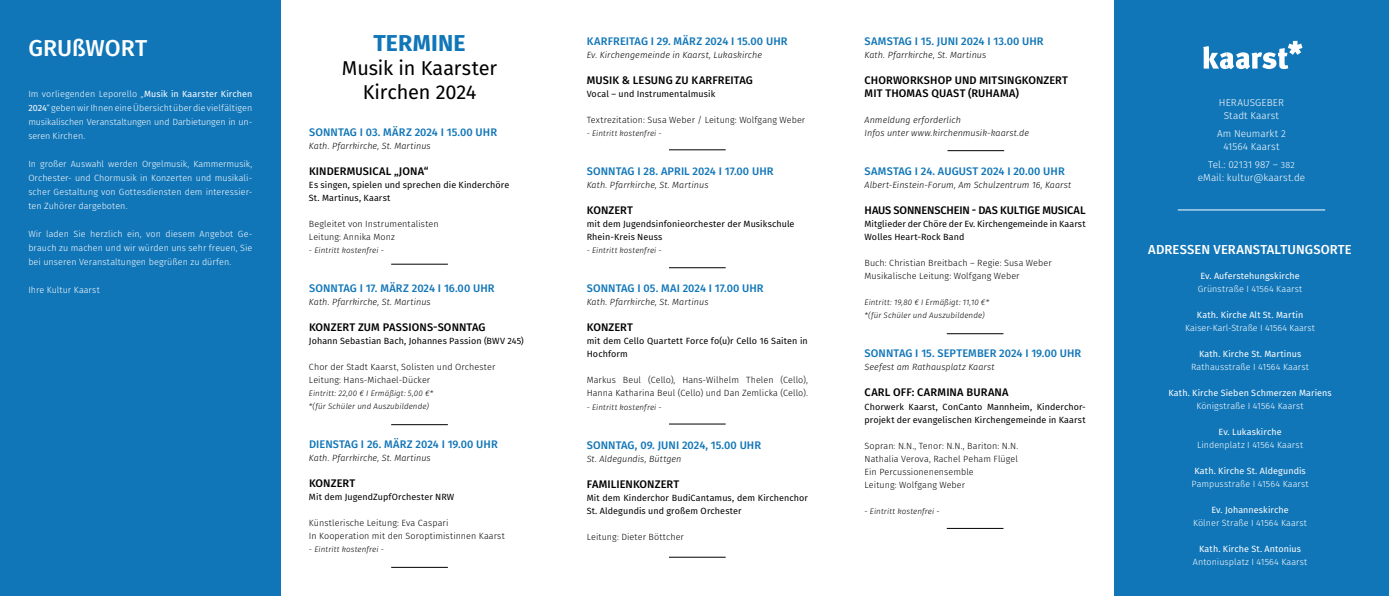
<style>
.page{position:relative;width:1389px;height:596px;background:#fff}
.page>*{position:absolute;margin:0;border:0;box-sizing:border-box;transform-origin:0 0}
.t1{font:500 23px "Fira Sans";color:#fff}
.t2{font:700 23px "Fira Sans";letter-spacing:.005em;color:#1176b8}
.t3{font:20px/24px "Fira Sans";letter-spacing:-.01em;color:#000;text-align:center}
.t4{font:500 13px "Fira Sans";letter-spacing:.01em;color:#fff}
.t5{font:500 11px "Fira Sans";letter-spacing:.005em;color:#1176b8}
.t6{font:500 11px/13px "Fira Sans";letter-spacing:.01em;color:#000}
.t7{font:500 11px "Fira Sans";letter-spacing:-.01em;color:#000}
.t8{font:300 10px/13px "Fira Sans";letter-spacing:.005em;color:#fff;text-align:center}
.t9{font:300 9px/14px "Fira Sans";letter-spacing:.005em;color:#fff;text-align:justify}
.t10{font:300 9px/13px "Fira Sans";letter-spacing:.01em;color:#000}
.t11{font:9px/13px "Fira Sans";letter-spacing:.01em;color:#000}
.t12{font:italic 300 9px/13px "Fira Sans";letter-spacing:.005em;color:#000}
.t13{font:9px "Fira Sans";letter-spacing:.01em;color:#fff}
.t14{font:italic 300 8px/13px "Fira Sans";letter-spacing:.015em;color:#000}
.s1{font-weight:400}
.s2{font-size:9px}
</style>
<div class="page">
<div style="left:0;top:0;width:281px;height:595px;background:#1176b8"></div>
<div style="left:1114px;top:0;width:275px;height:595px;background:#1176b8"></div>
<hr style="left:391px;top:264px;width:57px;height:1px;background:#000">
<hr style="left:669px;top:149px;width:57px;height:1px;background:#000">
<hr style="left:947px;top:150px;width:57px;height:1px;background:#000">
<hr style="left:947px;top:333px;width:56px;height:1px;background:#000">
<hr style="left:947px;top:528px;width:56px;height:1px;background:#000">
<hr style="left:669px;top:556px;width:57px;height:1px;background:#000">
<hr style="left:669px;top:267px;width:57px;height:1px;background:#000">
<hr style="left:669px;top:423px;width:57px;height:1px;background:#000">
<hr style="left:391px;top:424px;width:57px;height:1px;background:#000">
<hr style="left:391px;top:566px;width:57px;height:1px;background:#000">
<svg style="left:1203px;top:41px;width:100px;height:28px"></svg>
<hr style="left:1178px;top:209px;width:147px;height:1px;background:#fff">
<h1 class="t1" style="left:28px;top:30px;width:120px">GRUßWORT</h1>
<p class="t9" style="left:28px;top:87px;width:225px">Im vorliegenden Leporello „<span class="s1">Musik in Kaarster Kirchen 2024</span>“ geben wir Ihnen eine Übersicht über die vielfältigen musikalischen Veranstaltungen und Darbietungen in un&shy;seren Kirchen.</p>
<p class="t9" style="left:28px;top:157px;width:225px">In großer Auswahl werden Orgelmusik, Kammermusik, Orchester- und Chormusik in Konzerten und musikali&shy;scher Gestaltung von Gottesdiensten dem interessier&shy;ten Zuhörer dargeboten.</p>
<p class="t9" style="left:28px;top:227px;width:225px">Wir laden Sie herzlich ein, von diesem Angebot Ge&shy;brauch zu machen und wir würden uns sehr freuen, Sie bei unseren Veranstaltungen begrüßen zu dürfen.</p>
<p class="t9" style="left:28px;top:283px;width:73px">Ihre Kultur Kaarst</p>
<h1 class="t2" style="left:373px;top:23px;width:94px">TERMINE</h1>
<h2 class="t3" style="left:342px;top:55px;width:157px">Musik in Kaarster<br>Kirchen 2024</h2>
<p class="t5" style="left:309px;top:123px;width:190px">SONNTAG I 03. MÄRZ 2024 I 15.00 UHR</p>
<p class="t12" style="left:309px;top:139px;width:123px">Kath. Pfarrkirche, St. Martinus</p>
<p class="t6" style="left:309px;top:164px;width:121px">KINDERMUSICAL „JONA“</p>
<p class="t11" style="left:309px;top:178px;width:202px">Es singen, spielen und sprechen die Kinderchöre<br>St. Martinus, Kaarst</p>
<p class="t10" style="left:309px;top:217px;width:131px">Begleitet von Instrumentalisten<br>Leitung: Annika Monz</p>
<p class="t14" style="left:309px;top:243px;width:77px">- Eintritt kostenfrei -</p>
<p class="t5" style="left:309px;top:279px;width:187px">SONNTAG I 17. MÄRZ 2024 I 16.00 UHR</p>
<p class="t12" style="left:309px;top:295px;width:123px">Kath. Pfarrkirche, St. Martinus</p>
<p class="t6" style="left:309px;top:320px;width:178px">KONZERT ZUM PASSIONS-SONNTAG</p>
<p class="t11" style="left:309px;top:334px;width:216px">Johann Sebastian Bach, Johannes Passion (BWV 245)</p>
<p class="t10" style="left:309px;top:360px;width:188px">Chor der Stadt Kaarst, Solisten und Orchester<br>Leitung: Hans-Michael-Dücker</p>
<p class="t14" style="left:309px;top:386px;width:126px">Eintritt: 22,00 € I Ermäßigt: 5,00 €* *(für Schüler und Auszubildende)</p>
<p class="t5" style="left:309px;top:435px;width:190px">DIENSTAG I 26. MÄRZ 2024 I 19.00 UHR</p>
<p class="t12" style="left:309px;top:451px;width:123px">Kath. Pfarrkirche, St. Martinus</p>
<p class="t6" style="left:309px;top:476px;width:48px">KONZERT</p>
<p class="t11" style="left:309px;top:490px;width:147px">Mit dem JugendZupfOrchester NRW</p>
<p class="t10" style="left:309px;top:516px;width:197px">Künstlerische Leitung: Eva Caspari<br>In Kooperation mit den Soroptimistinnen Kaarst</p>
<p class="t14" style="left:309px;top:542px;width:77px">- Eintritt kostenfrei -</p>
<p class="t5" style="left:587px;top:32px;width:202px">KARFREITAG I 29. MÄRZ 2024 I 15.00 UHR</p>
<p class="t12" style="left:587px;top:48px;width:177px">Ev. Kirchengemeinde in Kaarst, Lukaskirche</p>
<p class="t6" style="left:587px;top:73px;width:167px">MUSIK &amp; LESUNG ZU KARFREITAG</p>
<p class="t11" style="left:587px;top:87px;width:130px">Vocal – und Instrumentalmusik</p>
<p class="t10" style="left:587px;top:113px;width:220px">Textrezitation: Susa Weber / Leitung: Wolfgang Weber</p>
<p class="t14" style="left:587px;top:127px;width:77px">- Eintritt kostenfrei -</p>
<p class="t5" style="left:587px;top:162px;width:188px">SONNTAG I 28. APRIL 2024 I 17.00 UHR</p>
<p class="t12" style="left:587px;top:178px;width:123px">Kath. Pfarrkirche, St. Martinus</p>
<p class="t6" style="left:587px;top:203px;width:48px">KONZERT</p>
<p class="t11" style="left:587px;top:217px;width:209px">mit dem Jugendsinfonieorchester der Musikschule<br>Rhein-Kreis Neuss</p>
<p class="t14" style="left:587px;top:244px;width:77px">- Eintritt kostenfrei -</p>
<p class="t5" style="left:587px;top:279px;width:178px">SONNTAG I 05. MAI 2024 I 17.00 UHR</p>
<p class="t12" style="left:587px;top:295px;width:123px">Kath. Pfarrkirche, St. Martinus</p>
<p class="t6" style="left:587px;top:320px;width:48px">KONZERT</p>
<p class="t11" style="left:587px;top:334px;width:223px">mit dem Cello Quartett Force fo(u)r Cello 16 Saiten in<br>Hochform</p>
<p class="t10" style="left:587px;top:373px;width:223px">Markus Beul (Cello), Hans-Wilhelm Thelen (Cello),<br>Hanna Katharina Beul (Cello) und Dan Zemlicka (Cello).</p>
<p class="t14" style="left:587px;top:400px;width:77px">- Eintritt kostenfrei -</p>
<p class="t5" style="left:587px;top:435px;width:176px">SONNTAG, 09. JUNI 2024, 15.00 UHR</p>
<p class="t12" style="left:587px;top:451px;width:96px">St. Aldegundis, Büttgen</p>
<p class="t6" style="left:587px;top:476px;width:94px">FAMILIENKONZERT</p>
<p class="t11" style="left:587px;top:490px;width:223px">Mit dem Kinderchor BudiCantamus, dem Kirchenchor<br>St. Aldegundis und großem Orchester</p>
<p class="t10" style="left:587px;top:529px;width:99px">Leitung: Dieter Böttcher</p>
<p class="t5" style="left:865px;top:32px;width:181px">SAMSTAG I 15. JUNI 2024 I 13.00 UHR</p>
<p class="t12" style="left:865px;top:48px;width:123px">Kath. Pfarrkirche, St. Martinus</p>
<p class="t6" style="left:865px;top:73px;width:205px">CHORWORKSHOP UND MITSINGKONZERT<br>MIT THOMAS QUAST (RUHAMA)</p>
<p class="t12" style="left:865px;top:113px;width:166px">Anmeldung erforderlich<br>Infos unter www.kirchenmusik-kaarst.de</p>
<p class="t5" style="left:865px;top:162px;width:202px">SAMSTAG I 24. AUGUST 2024 I 20.00 UHR</p>
<p class="t12" style="left:865px;top:178px;width:208px">Albert-Einstein-Forum, Am Schulzentrum 16, Kaarst</p>
<p class="t7" style="left:865px;top:201px;width:222px">HAUS SONNENSCHEIN - DAS KULTIGE MUSICAL</p>
<p class="t11" style="left:865px;top:217px;width:223px">Mitglieder der Chöre der Ev. Kirchengemeinde in Kaarst<br>Wolles Heart-Rock Band</p>
<p class="t10" style="left:865px;top:256px;width:189px">Buch: Christian Breitbach – Regie: Susa Weber<br>Musikalische Leitung: Wolfgang Weber</p>
<p class="t14" style="left:865px;top:296px;width:126px">Eintritt: 19,80 € I Ermäßigt: 11,10 €* *(für Schüler und Auszubildende)</p>
<p class="t5" style="left:865px;top:344px;width:218px">SONNTAG I 15. SEPTEMBER 2024 I 19.00 UHR</p>
<p class="t12" style="left:865px;top:360px;width:131px">Seefest am Rathausplatz Kaarst</p>
<p class="t6" style="left:865px;top:385px;width:146px">CARL OFF: CARMINA BURANA</p>
<p class="t11" style="left:865px;top:399px;width:223px">Chorwerk Kaarst, ConCanto Mannheim, Kinderchor&shy;projekt der evangelischen Kirchengemeinde in Kaarst</p>
<p class="t10" style="left:865px;top:438px;width:155px">Sopran: N.N., Tenor: N.N., Bariton: N.N.<br>Nathalia Verova, Rachel Peham Flügel<br>Ein Percussionenensemble<br>Leitung: Wolfgang Weber</p>
<p class="t14" style="left:865px;top:504px;width:77px">- Eintritt kostenfrei -</p>
<p class="t8" style="left:1219px;top:96px;width:67px">HERAUSGEBER<br>Stadt Kaarst</p>
<p class="t8" style="left:1217px;top:127px;width:70px">Am Neumarkt 2<br>41564 Kaarst</p>
<p class="t8" style="left:1198px;top:158px;width:109px">Tel.: 02131 987 – <span class="s2">382 </span>eMail: kultur@kaarst.de</p>
<h3 class="t4" style="left:1148px;top:239px;width:205px">ADRESSEN VERANSTALTUNGSORTE</h3>
<p class="t13" style="left:1200px;top:269px;width:101px">Ev. Auferstehungskirche</p>
<p class="t9" style="left:1198px;top:282px;width:106px">Grünstraße I 41564 Kaarst</p>
<p class="t13" style="left:1197px;top:308px;width:108px">Kath. Kirche Alt St. Martin</p>
<p class="t9" style="left:1185px;top:321px;width:131px">Kaiser-Karl-Straße I 41564 Kaarst</p>
<p class="t13" style="left:1199px;top:347px;width:104px">Kath. Kirche St. Martinus</p>
<p class="t9" style="left:1191px;top:360px;width:119px">Rathausstraße I 41564 Kaarst</p>
<p class="t13" style="left:1168px;top:386px;width:165px">Kath. Kirche Sieben Schmerzen Mariens</p>
<p class="t9" style="left:1196px;top:399px;width:109px">Königstraße I 41564 Kaarst</p>
<p class="t13" style="left:1219px;top:425px;width:64px">Ev. Lukaskirche</p>
<p class="t9" style="left:1197px;top:438px;width:108px">Lindenplatz I 41564 Kaarst</p>
<p class="t13" style="left:1194px;top:464px;width:113px">Kath. Kirche St. Aldegundis</p>
<p class="t9" style="left:1191px;top:477px;width:119px">Pampusstraße I 41564 Kaarst</p>
<p class="t13" style="left:1211px;top:503px;width:79px">Ev. Johanneskirche</p>
<p class="t9" style="left:1193px;top:516px;width:115px">Kölner Straße I 41564 Kaarst</p>
<p class="t13" style="left:1199px;top:542px;width:104px">Kath. Kirche St. Antonius</p>
<p class="t9" style="left:1193px;top:555px;width:116px">Antoniusplatz I 41564 Kaarst</p>
</div>
